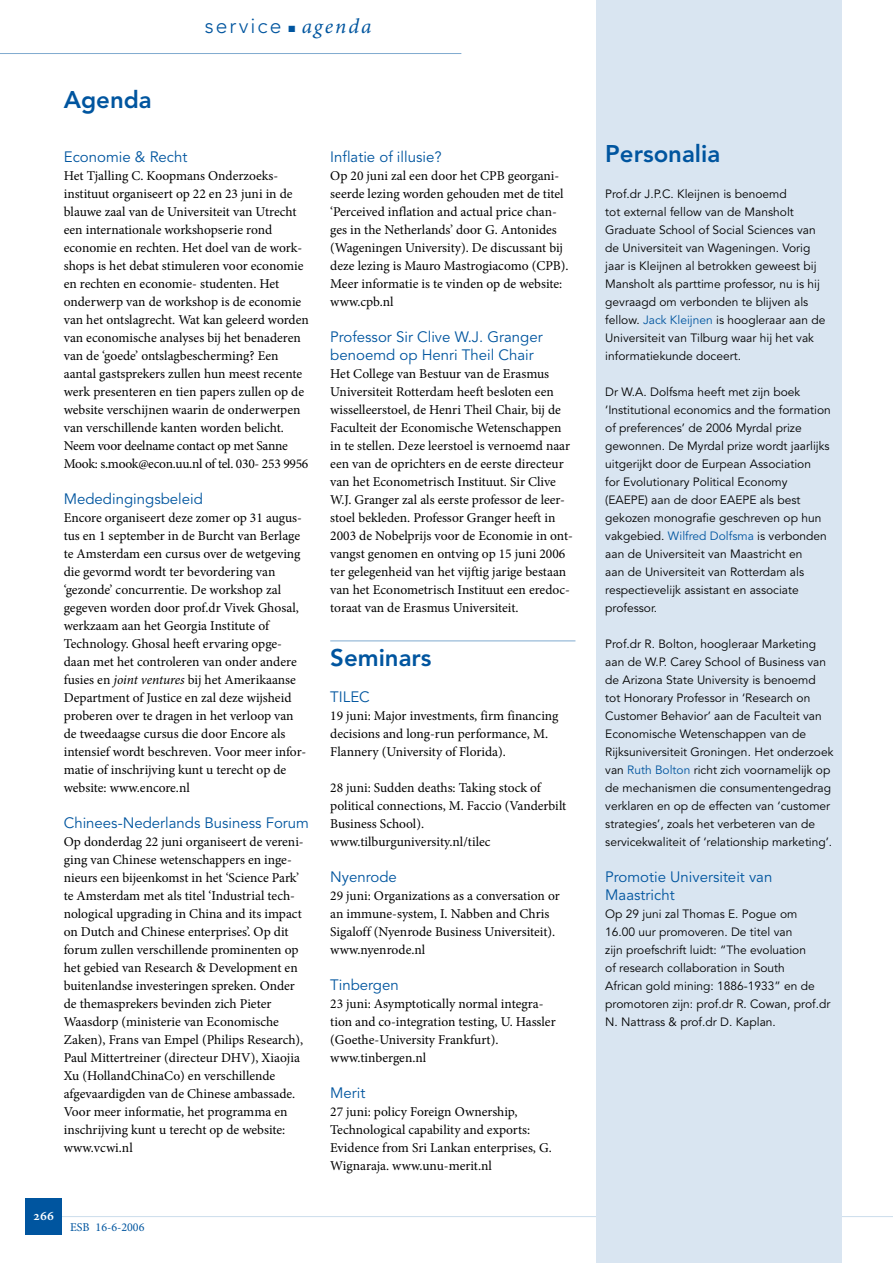
<style>
.page{position:relative;width:893px;height:1263px;background:#fff}
.page>*{position:absolute;margin:0;border:0;box-sizing:border-box;transform-origin:0 0}
.t1{font:800 24px "Avenir";color:#00559f}
.t2{font:300 21px "Avenir";letter-spacing:.1em;color:#00559f}
.t3{font:15px/18px "Avenir";color:#00559f}
.t4{font:13.5px/18px "Minion Pro";color:#000}
.t5{font:600 13.5px "Minion Pro";color:#fff}
.t6{font:12px/18px "Avenir";color:#000}
.t7{font:12px "Minion Pro";color:#00559f}
.s1{font-family:"Minion Pro";font-weight:400;font-style:italic}
.s2{font-style:italic}
.s3{color:#00559f}
</style>
<div class="page">
<hr style="left:62px;top:1216px;width:831px;height:1px;background:#ccddec">
<div style="left:26px;top:1198px;width:36px;height:37px;background:#00559f"></div>
<div style="left:597px;top:0;width:245px;height:1263px;background:#d9e5f1"></div>
<hr style="left:0;top:53px;width:461px;height:1px;background:#80aacf">
<hr style="left:330px;top:640px;width:245px;height:1px;background:#80aacf">
<h2 class="t2" style="left:205px;top:13px;width:168px">service ■ <span class="s1">agenda</span></h2>
<h1 class="t1" style="left:64px;top:85px;width:90px">Agenda</h1>
<p class="t3" style="left:64px;top:148px;width:125px">Economie &amp; Recht</p>
<p class="t4" style="left:64px;top:167px;width:247px">Het Tjalling C. Koopmans Onderzoeks&shy;instituut organiseert op 22 en 23 juni in de blauwe zaal van de Universiteit van Utrecht een internationale workshopserie rond economie en rechten. Het doel van de work&shy;shops is het debat stimuleren voor economie en rechten en economie- studenten. Het onderwerp van de workshop is de economie van het ontslagrecht. Wat kan geleerd worden van economische analyses bij het benaderen van de ‘goede’ ontslagbescherming? Een aantal gastsprekers zullen hun meest recente werk presenteren en tien papers zullen op de website verschijnen waarin de onderwerpen van verschillende kanten worden belicht.<br>Neem voor deelname contact op met Sanne Mook: s.mook@econ.uu.nl of tel. 030- 253 9956</p>
<p class="t3" style="left:64px;top:490px;width:141px">Mededingingsbeleid</p>
<p class="t4" style="left:64px;top:509px;width:244px">Encore organiseert deze zomer op 31 augus&shy;tus en 1 september in de Burcht van Berlage te Amsterdam een cursus over de wetgeving die gevormd wordt ter bevordering van ‘gezonde’ concurrentie. De workshop zal gegeven worden door prof.dr Vivek Ghosal, werkzaam aan het Georgia Institute of Technology. Ghosal heeft ervaring opge&shy;daan met het controleren van onder andere fusies en <span class="s2">joint ventures</span> bij het Amerikaanse Department of Justice en zal deze wijsheid proberen over te dragen in het verloop van de tweedaagse cursus die door Encore als intensief wordt beschreven. Voor meer infor&shy;matie of inschrijving kunt u terecht op de website: www.encore.nl</p>
<p class="t3" style="left:64px;top:814px;width:247px">Chinees-Nederlands Business Forum</p>
<p class="t4" style="left:64px;top:833px;width:241px">Op donderdag 22 juni organiseert de vereni&shy;ging van Chinese wetenschappers en inge&shy;nieurs een bijeenkomst in het ‘Science Park’ te Amsterdam met als titel ‘Industrial tech&shy;nological upgrading in China and its impact on Dutch and Chinese enterprises’. Op dit forum zullen verschillende prominenten op het gebied van Research &amp; Development en buitenlandse investeringen spreken. Onder de themasprekers bevinden zich Pieter Waasdorp (ministerie van Economische Zaken), Frans van Empel (Philips Research), Paul Mittertreiner (directeur DHV), Xiaojia Xu (HollandChinaCo) en verschillende afgevaardigden van de Chinese ambassade.<br>Voor meer informatie, het programma en inschrijving kunt u terecht op de website: www.vcwi.nl</p>
<p class="t5" style="left:33px;top:1207px;width:22px">266</p>
<p class="t7" style="left:70px;top:1219px;width:76px">ESB 16-6-2006</p>
<p class="t3" style="left:330px;top:148px;width:113px">Inflatie of illusie?</p>
<p class="t4" style="left:330px;top:167px;width:240px">Op 20 juni zal een door het CPB georgani&shy;seerde lezing worden gehouden met de titel ‘Perceived inflation and actual price chan&shy;ges in the Netherlands’ door G. Antonides (Wageningen University). De discussant bij deze lezing is Mauro Mastrogiacomo (CPB).<br>Meer informatie is te vinden op de website: www.cpb.nl</p>
<p class="t3" style="left:330px;top:328px;width:214px">Professor Sir Clive W.J. Granger benoemd op Henri Theil Chair</p>
<p class="t4" style="left:330px;top:365px;width:244px">Het College van Bestuur van de Erasmus Universiteit Rotterdam heeft besloten een wisselleerstoel, de Henri Theil Chair, bij de Faculteit der Economische Wetenschappen in te stellen. Deze leerstoel is vernoemd naar een van de oprichters en de eerste directeur van het Econometrisch Instituut. Sir Clive W.J. Granger zal als eerste professor de leer&shy;stoel bekleden. Professor Granger heeft in 2003 de Nobelprijs voor de Economie in ont&shy;vangst genomen en ontving op 15 juni 2006 ter gelegenheid van het vijftig jarige bestaan van het Econometrisch Instituut een eredoc&shy;toraat van de Erasmus Universiteit.</p>
<h1 class="t1" style="left:330px;top:643px;width:103px">Seminars</h1>
<p class="t3" style="left:330px;top:688px;width:41px">TILEC</p>
<p class="t4" style="left:330px;top:707px;width:230px">19 juni: Major investments, firm financing decisions and long-run performance, M.<br>Flannery (University of Florida).</p>
<p class="t4" style="left:330px;top:779px;width:238px">28 juni: Sudden deaths: Taking stock of political connections, M. Faccio (Vanderbilt Business School). www.tilburguniversity.nl/tilec</p>
<p class="t3" style="left:330px;top:868px;width:68px">Nyenrode</p>
<p class="t4" style="left:330px;top:887px;width:231px">29 juni: Organizations as a conversation or an immune-system, I. Nabben and Chris Sigaloff (Nyenrode Business Universiteit). www.nyenrode.nl</p>
<p class="t3" style="left:330px;top:976px;width:70px">Tinbergen</p>
<p class="t4" style="left:330px;top:995px;width:227px">23 juni: Asymptotically normal integra&shy;tion and co-integration testing, U. Hassler (Goethe-University Frankfurt). www.tinbergen.nl</p>
<p class="t3" style="left:330px;top:1084px;width:37px">Merit</p>
<p class="t4" style="left:330px;top:1103px;width:223px">27 juni: policy Foreign Ownership, Technological capability and exports:<br>Evidence from Sri Lankan enterprises, G.<br>Wignaraja. www.unu-merit.nl</p>
<h1 class="t1" style="left:605px;top:139px;width:117px">Personalia</h1>
<p class="t6" style="left:605px;top:185px;width:222px">Prof.dr J.P.C. Kleijnen is benoemd<br>tot external fellow van de Mansholt Graduate School of Social Sciences van de Universiteit van Wageningen. Vorig jaar is Kleijnen al betrokken geweest bij Mansholt als parttime professor, nu is hij gevraagd om verbonden te blijven als fellow. <span class="s3">Jack Kleijnen</span> is hoogleraar aan de Universiteit van Tilburg waar hij het vak informatiekunde doceert.</p>
<p class="t6" style="left:605px;top:383px;width:227px">Dr W.A. Dolfsma heeft met zijn boek ‘Institutional economics and the formation of preferences’ de 2006 Myrdal prize gewonnen. De Myrdal prize wordt jaarlijks uitgerijkt door de Eurpean Association<br>for Evolutionary Political Economy (EAEPE) aan de door EAEPE als best gekozen monografie geschreven op hun vakgebied. <span class="s3">Wilfred Dolfsma</span> is verbonden aan de Universiteit van Maastricht en<br>aan de Universiteit van Rotterdam als respectievelijk assistant en associate professor.</p>
<p class="t6" style="left:605px;top:635px;width:230px">Prof.dr R. Bolton, hoogleraar Marketing aan de W.P. Carey School of Business van de Arizona State University is benoemd tot Honorary Professor in ‘Research on Customer Behavior’ aan de Faculteit van Economische Wetenschappen van de Rijksuniversiteit Groningen. Het onderzoek van <span class="s3">Ruth Bolton</span> richt zich voornamelijk op de mechanismen die consumentengedrag verklaren en op de effecten van ‘customer strategies’, zoals het verbeteren van de servicekwaliteit of ‘relationship marketing’.</p>
<p class="t3" style="left:605px;top:868px;width:169px">Promotie Universiteit van<br>Maastricht</p>
<p class="t6" style="left:605px;top:905px;width:227px">Op 29 juni zal Thomas E. Pogue om 16.00 uur promoveren. De titel van<br>zijn proefschrift luidt: “The evoluation<br>of research collaboration in South<br>African gold mining: 1886-1933” en de promotoren zijn: prof.dr R. Cowan, prof.dr N. Nattrass &amp; prof.dr D. Kaplan.</p>
</div>
